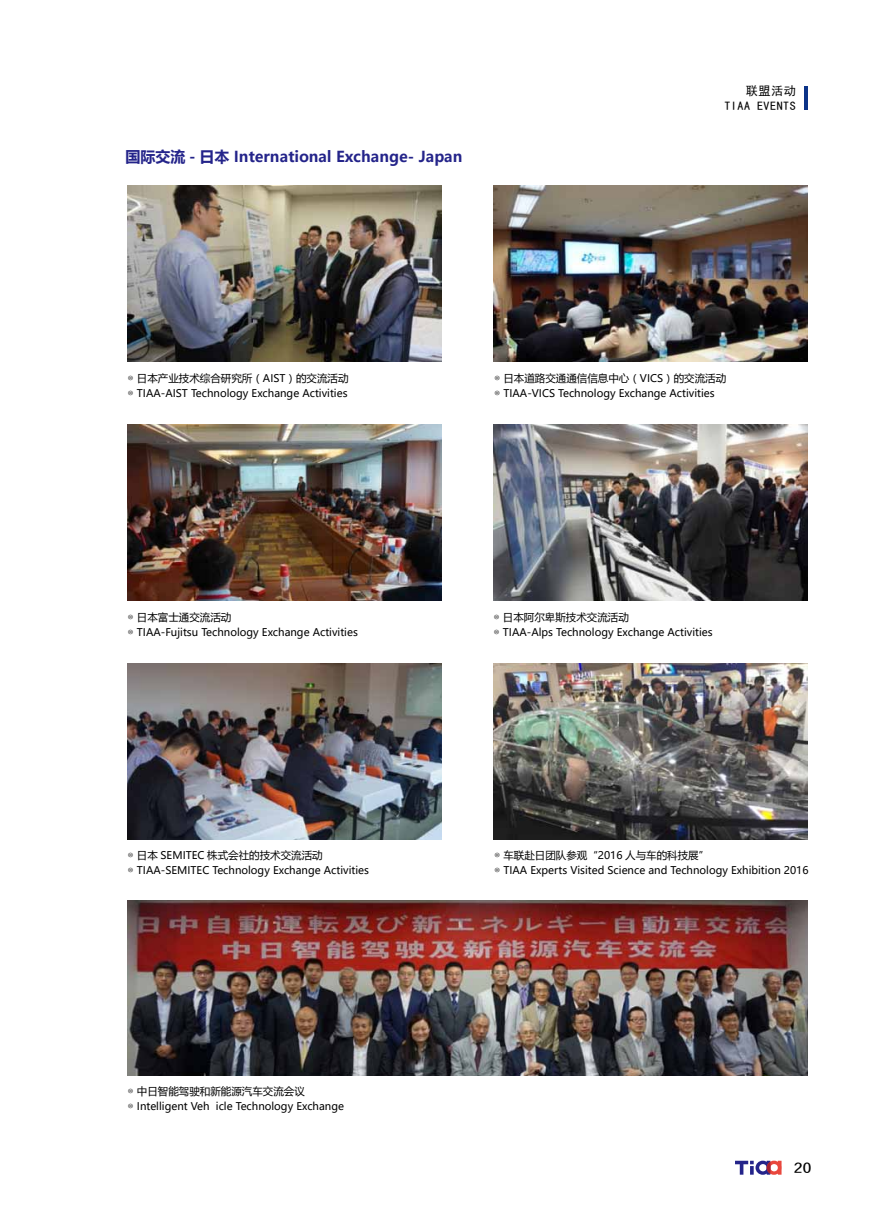
<style>
.page{position:relative;width:893px;height:1212px;background:#fff}
.page>*{position:absolute;margin:0;border:0;box-sizing:border-box;transform-origin:0 0}
.t1{font:700 15px "Microsoft Ya Hei";color:#24248a}
.t2{font:12.15px/14.5px "Sim Hei";letter-spacing:.04em;color:#000;text-align:right}
.t3{font:12px "FZZZHONGJW GB1 0";color:#000}
.t4{font:10.5px/15px "Microsoft Ya Hei";color:#000}
</style>
<div class="page">
<svg style="left:735px;top:1160px;width:46px;height:15px"></svg>
<img style="left:128px;top:186px;width:314px;height:175px">
<img style="left:128px;top:664px;width:314px;height:175px">
<img style="left:128px;top:900px;width:680px;height:175px">
<img style="left:128px;top:425px;width:314px;height:175px">
<img style="left:494px;top:186px;width:314px;height:175px">
<img style="left:494px;top:664px;width:314px;height:175px">
<img style="left:494px;top:425px;width:314px;height:175px">
<hr style="left:804px;top:86px;width:4px;height:24px;background:#0c3388">
<h1 class="t1" style="left:125px;top:146px;width:339px">国际交流 - 日本 International Exchange- Japan</h1>
<p class="t2" style="left:724px;top:84px;width:73px">联盟活动<br>TIAA EVENTS</p>
<p class="t4" style="left:128px;top:371px;width:222px">◎ 日本产业技术综合研究所（AIST）的交流活动◎ TIAA-AIST Technology Exchange Activities</p>
<p class="t4" style="left:494px;top:371px;width:234px">◎ 日本道路交通通信信息中心（VICS）的交流活动◎ TIAA-VICS Technology Exchange Activities</p>
<p class="t4" style="left:128px;top:609px;width:232px">◎ 日本富士通交流活动<br>◎ TIAA-Fujitsu Technology Exchange Activities</p>
<p class="t4" style="left:128px;top:847px;width:243px">◎ 日本 SEMITEC 株式会社的技术交流活动<br>◎ TIAA-SEMITEC Technology Exchange Activities</p>
<p class="t4" style="left:128px;top:1084px;width:218px">◎ 中日智能驾驶和新能源汽车交流会议<br>◎ Intelligent Veh icle Technology Exchange</p>
<p class="t4" style="left:494px;top:609px;width:221px">◎ 日本阿尔卑斯技术交流活动<br>◎ TIAA-Alps Technology Exchange Activities</p>
<p class="t4" style="left:494px;top:847px;width:316px">◎ 车联赴日团队参观“2016 人与车的科技展”<br>◎ TIAA Experts Visited Science and Technology Exhibition 2016</p>
<p class="t3" style="left:794px;top:1161px;width:18px">20</p>
</div>
